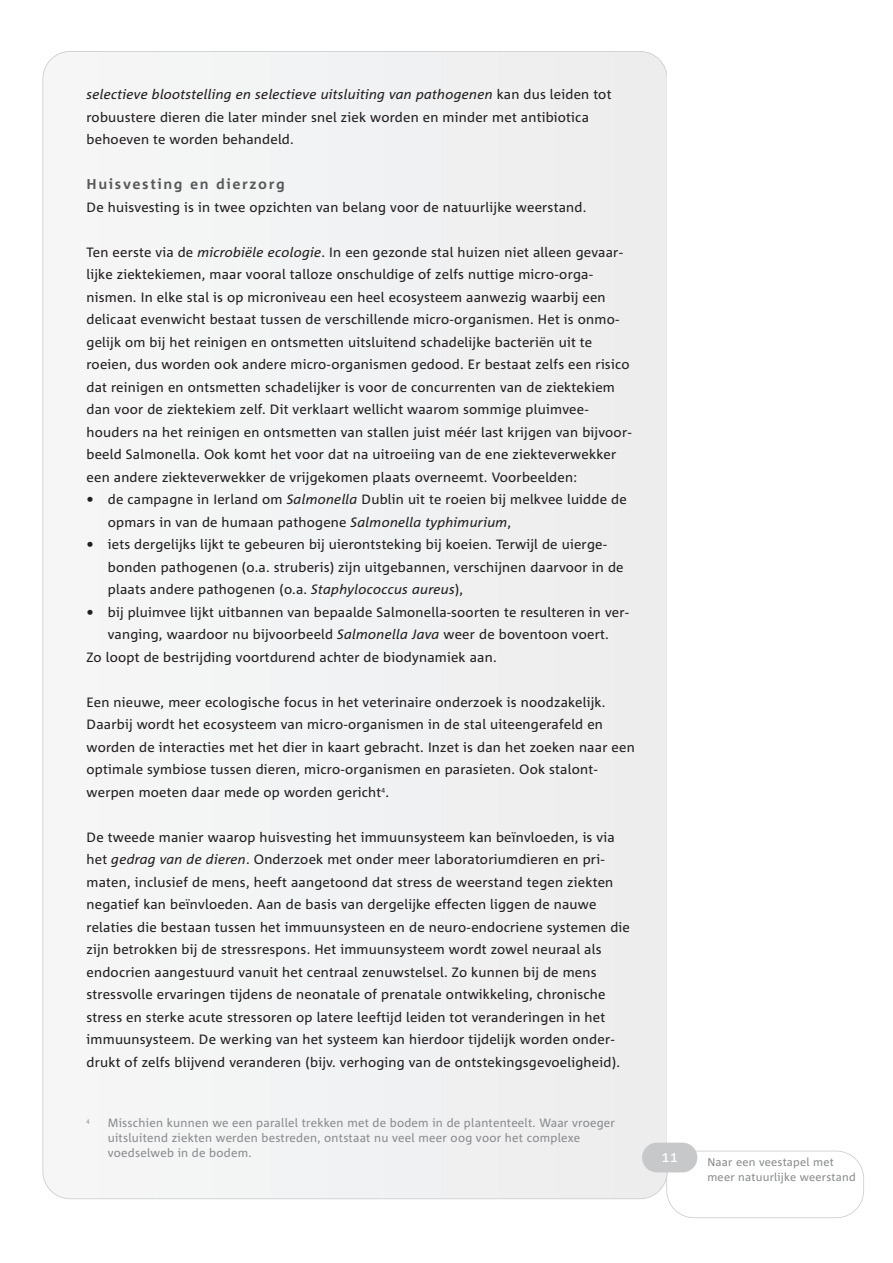
<style>
.page{position:relative;width:893px;height:1263px;background:#fff}
.page>*{position:absolute;margin:0;border:0;box-sizing:border-box;transform-origin:0 0}
.t1{font:15px "Agrofont";color:#fff}
.t2{font:700 14.25px "Agrofont";letter-spacing:.11em;color:#57585a}
.t3{font:13.5px/22.5px "Agrofont";letter-spacing:.015em;color:#231f20}
.t4{font:12px/15px "Agrofont";letter-spacing:.02em;color:#8a8c8f}
.t5{font:11.25px/15.8px "Agrofont";letter-spacing:.02em;color:#8a8c8f}
.t6{font:6px "Agrofont";color:#8a8c8f}
.s1{font-style:italic}
</style>
<div class="page">
<div style="left:43px;top:51px;width:66px;height:1148px;background:#f6f6f7"></div>
<div style="left:89px;top:51px;width:77px;height:1148px;background:#f5f5f6"></div>
<div style="left:145px;top:51px;width:78px;height:1148px;background:#f4f5f5"></div>
<div style="left:202px;top:51px;width:78px;height:1148px;background:#f3f4f4"></div>
<div style="left:259px;top:51px;width:78px;height:1148px;background:#f2f3f4"></div>
<div style="left:316px;top:51px;width:78px;height:1148px;background:#f1f2f3"></div>
<div style="left:373px;top:51px;width:78px;height:1148px;background:#f0f1f2"></div>
<div style="left:430px;top:51px;width:78px;height:1148px;background:#f0f0f1"></div>
<div style="left:487px;top:51px;width:78px;height:1148px;background:#efeff0"></div>
<div style="left:544px;top:51px;width:78px;height:1148px;background:#eeeeef"></div>
<div style="left:601px;top:51px;width:66px;height:1148px;background:#ededee"></div>
<div style="left:666px;top:1151px;width:198px;height:67px;border:2px solid #c7c8ca;border-radius:28px"></div>
<div style="left:642px;top:1143px;width:55px;height:29px;background:#c7c8ca;border-radius:15px"></div>
<p class="t3" style="left:87px;top:84px;width:526px"><span class="s1">selectieve blootstelling en selectieve uitsluiting van pathogenen</span> kan dus leiden tot robuustere dieren die later minder snel ziek worden en minder met antibiotica behoeven te worden behandeld.</p>
<p class="t2" style="left:87px;top:178px;width:200px">Huisvesting en dierzorg</p>
<p class="t3" style="left:87px;top:197px;width:501px">De huisvesting is in twee opzichten van belang voor de natuurlijke weerstand.</p>
<p class="t3" style="left:87px;top:242px;width:546px">Ten eerste via de <span class="s1">microbiële ecologie</span>. In een gezonde stal huizen niet alleen gevaar&shy;lijke ziektekiemen, maar vooral talloze onschuldige of zelfs nuttige micro-orga&shy;nismen. In elke stal is op microniveau een heel ecosysteem aanwezig waarbij een delicaat evenwicht bestaat tussen de verschillende micro-organismen. Het is onmo&shy;gelijk om bij het reinigen en ontsmetten uitsluitend schadelijke bacteriën uit te roeien, dus worden ook andere micro-organismen gedood. Er bestaat zelfs een risico dat reinigen en ontsmetten schadelijker is voor de concurrenten van de ziektekiem dan voor de ziektekiem zelf. Dit verklaart wellicht waarom sommige pluimvee&shy;houders na het reinigen en ontsmetten van stallen juist méér last krijgen van bijvoor&shy;beeld Salmonella. Ook komt het voor dat na uitroeiing van de ene ziekteverwekker een andere ziekteverwekker de vrijgekomen plaats overneemt. Voorbeelden:</p>
<p class="t3" style="left:108px;top:489px;width:520px;text-indent:-21px">• de campagne in Ierland om <span class="s1">Salmonella</span> Dublin uit te roeien bij melkvee luidde de opmars in van de humaan pathogene <span class="s1">Salmonella typhimurium</span>,</p>
<p class="t3" style="left:108px;top:534px;width:517px;text-indent:-21px">• iets dergelijks lijkt te gebeuren bij uierontsteking bij koeien. Terwijl de uierge&shy;bonden pathogenen (o.a. struberis) zijn uitgebannen, verschijnen daarvoor in de plaats andere pathogenen (o.a. <span class="s1">Staphylococcus aureus</span>),</p>
<p class="t3" style="left:87px;top:602px;width:544px">• bij pluimvee lijkt uitbannen van bepaalde Salmonella-soorten te resulteren in ver-</p>
<p class="t3" style="left:108px;top:624px;width:503px">vanging, waardoor nu bijvoorbeeld <span class="s1">Salmonella Java</span> weer de boventoon voert.</p>
<p class="t3" style="left:87px;top:647px;width:412px">Zo loopt de bestrijding voortdurend achter de biodynamiek aan.</p>
<p class="t3" style="left:87px;top:692px;width:550px">Een nieuwe, meer ecologische focus in het veterinaire onderzoek is noodzakelijk.<br>Daarbij wordt het ecosysteem van micro-organismen in de stal uiteengerafeld en worden de interacties met het dier in kaart gebracht. Inzet is dan het zoeken naar een optimale symbiose tussen dieren, micro-organismen en parasieten. Ook stalont&shy;werpen moeten daar mede op worden gericht<sup>4</sup>.</p>
<p class="t3" style="left:87px;top:827px;width:545px">De tweede manier waarop huisvesting het immuunsysteem kan beïnvloeden, is via het <span class="s1">gedrag van de dieren</span>. Onderzoek met onder meer laboratoriumdieren en pri&shy;maten, inclusief de mens, heeft aangetoond dat stress de weerstand tegen ziekten negatief kan beïnvloeden. Aan de basis van dergelijke effecten liggen de nauwe relaties die bestaan tussen het immuunsysteen en de neuro-endocriene systemen die zijn betrokken bij de stressrespons. Het immuunsysteem wordt zowel neuraal als endocrien aangestuurd vanuit het centraal zenuwstelsel. Zo kunnen bij de mens stressvolle ervaringen tijdens de neonatale of prenatale ontwikkeling, chronische stress en sterke acute stressoren op latere leeftijd leiden tot veranderingen in het immuunsysteem. De werking van het systeem kan hierdoor tijdelijk worden onder&shy;drukt of zelfs blijvend veranderen (bijv. verhoging van de ontstekingsgevoeligheid).</p>
<p class="t6" style="left:87px;top:1118px;width:5px">4</p>
<p class="t4" style="left:108px;top:1116px;width:509px">Misschien kunnen we een parallel trekken met de bodem in de plantenteelt. Waar vroeger uitsluitend ziekten werden bestreden, ontstaat nu veel meer oog voor het complexe voedselweb in de bodem.</p>
<p class="t1" style="left:662px;top:1151px;width:18px">11</p>
<p class="t5" style="left:707px;top:1155px;width:150px">Naar een veestapel met meer natuurlijke weerstand</p>
</div>
